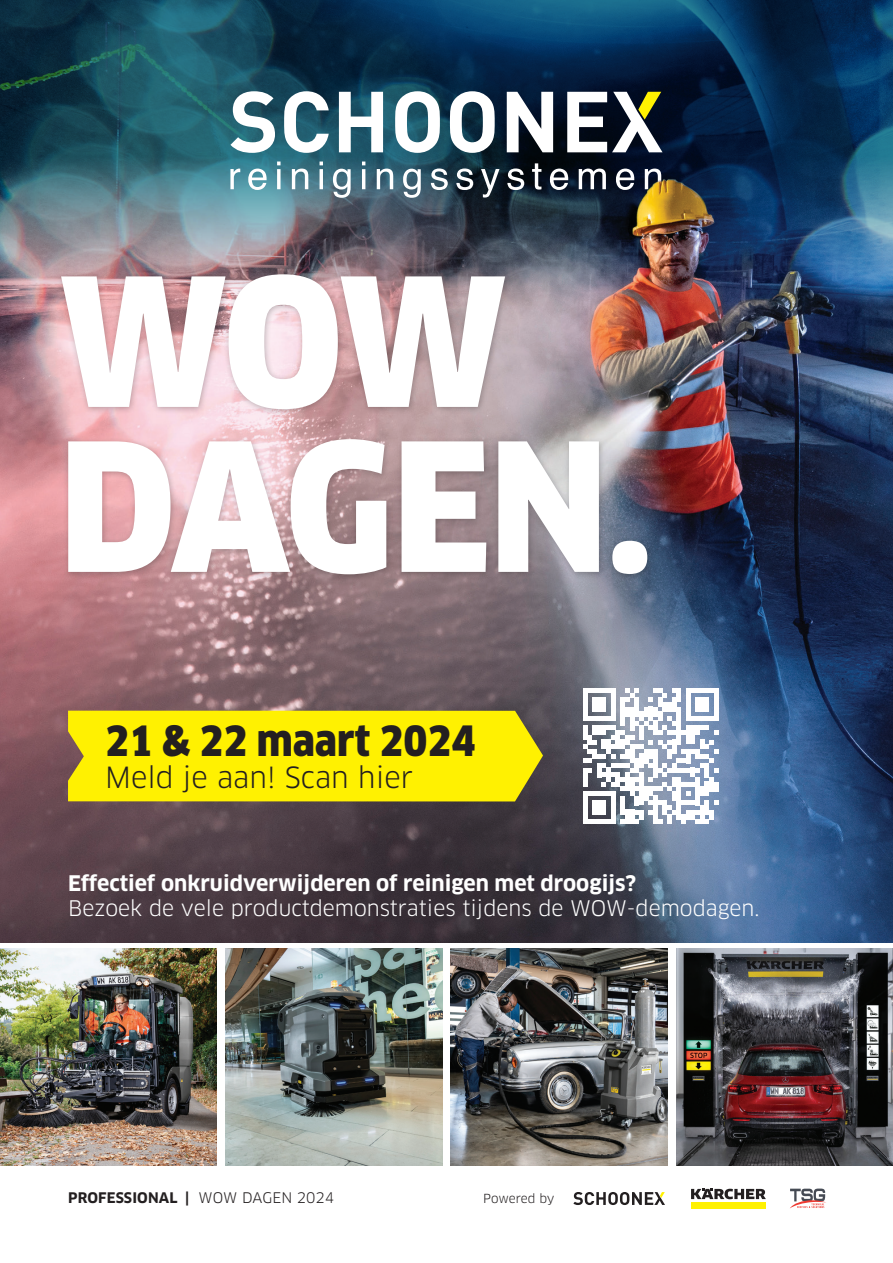
<style>
.page{position:relative;width:893px;height:1263px;background:#fff}
.page>*{position:absolute;margin:0;border:0;box-sizing:border-box;transform-origin:0 0}
.t1{font:900 174px/165px "Clan Pro Narr";letter-spacing:-.025em;color:#fff}
.t2{font:900 40.8px "Clan Pro Narr";color:#231f20}
.t3{font:28.5px "Clan Pro";color:#231f20}
.t4{font:21px "Clan Pro";color:#fff}
.t5{font:700 21px "Clan Pro";color:#fff}
.t6{font:700 14.25px "Clan Pro";letter-spacing:.01em;color:#231f20}
.t7{font:12.3px "Clan Pro";letter-spacing:-.01em;color:#231f20}
.s1{font-weight:400}
</style>
<div class="page">
<img style="left:0;top:948px;width:217px;height:217px">
<img style="left:225px;top:948px;width:217px;height:217px">
<img style="left:451px;top:948px;width:217px;height:217px">
<img style="left:676px;top:948px;width:217px;height:217px">
<svg style="left:573px;top:1192px;width:92px;height:13px"></svg>
<div style="left:691px;top:1202px;width:75px;height:6px;background:#fff101"></div>
<svg style="left:691px;top:1189px;width:75px;height:10px"></svg>
<svg style="left:790px;top:1188px;width:36px;height:20px"></svg>
<img style="left:0;top:0;width:893px;height:943px">
<h1 class="t1" style="left:59px;top:262px;width:595px">WOW<br>DAGEN.</h1>
<h2 class="t2" style="left:105px;top:717px;width:372px">21 &amp; 22 maart 2024</h2>
<h3 class="t3" style="left:105px;top:761px;width:310px">Meld je aan! Scan hier</h3>
<p class="t5" style="left:68px;top:871px;width:570px">Effectief onkruidverwijderen of reinigen met droogijs?</p>
<p class="t4" style="left:68px;top:896px;width:693px">Bezoek de vele productdemonstraties tijdens de WOW-demodagen.</p>
<p class="t6" style="left:68px;top:1190px;width:268px">PROFESSIONAL | <span class="s1">WOW DAGEN 2024</span></p>
<p class="t7" style="left:483px;top:1191px;width:73px">Powered by</p>
</div>
